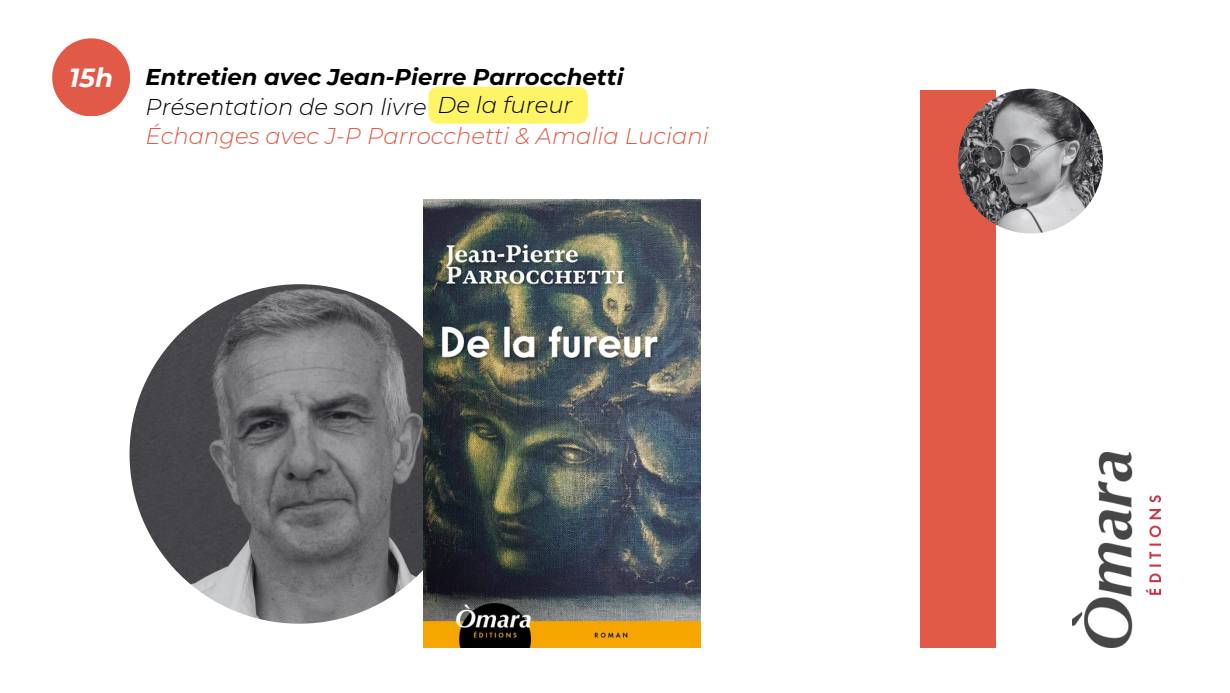
<style>
.page{position:relative;width:1230px;height:693px;background:#fff}
.page>*{position:absolute;margin:0;border:0;box-sizing:border-box;transform-origin:0 0}
.t1{font:italic 700 26.2px "Montserrat";color:#fff}
.t2{font:italic 300 22.8px "Montserrat";color:#e05a47}
.t3{font:italic 700 22.8px "Montserrat";color:#000}
.t4{font:italic 300 22.8px "Montserrat";color:#000}
</style>
<div class="page">
<div style="left:428px;top:87px;width:160px;height:37px;background:#fff466;border-radius:9px"></div>
<div style="left:920px;top:90px;width:76px;height:557px;background:#e05a47"></div>
<img style="left:958px;top:89px;width:145px;height:144px;border-radius:50%">
<img style="left:130px;top:284px;width:339px;height:340px;border-radius:50%">
<img style="left:424px;top:199px;width:276px;height:448px">
<div style="left:52px;top:38px;width:78px;height:78px;background:#e05a47;border-radius:50%"></div>
<img style="left:1072px;top:452px;width:89px;height:195px">
<p class="t1" style="left:69px;top:62px;width:45px">15h</p>
<p class="t3" style="left:146px;top:63px;width:479px">Entretien avec Jean-Pierre Parrocchetti</p>
<p class="t4" style="left:146px;top:93px;width:283px">Présentation de son livre</p>
<p class="t2" style="left:146px;top:122px;width:565px">Échanges avec J-P Parrocchetti &amp; Amalia Luciani</p>
<p class="t4" style="left:438px;top:91px;width:137px">De la fureur</p>
</div>
